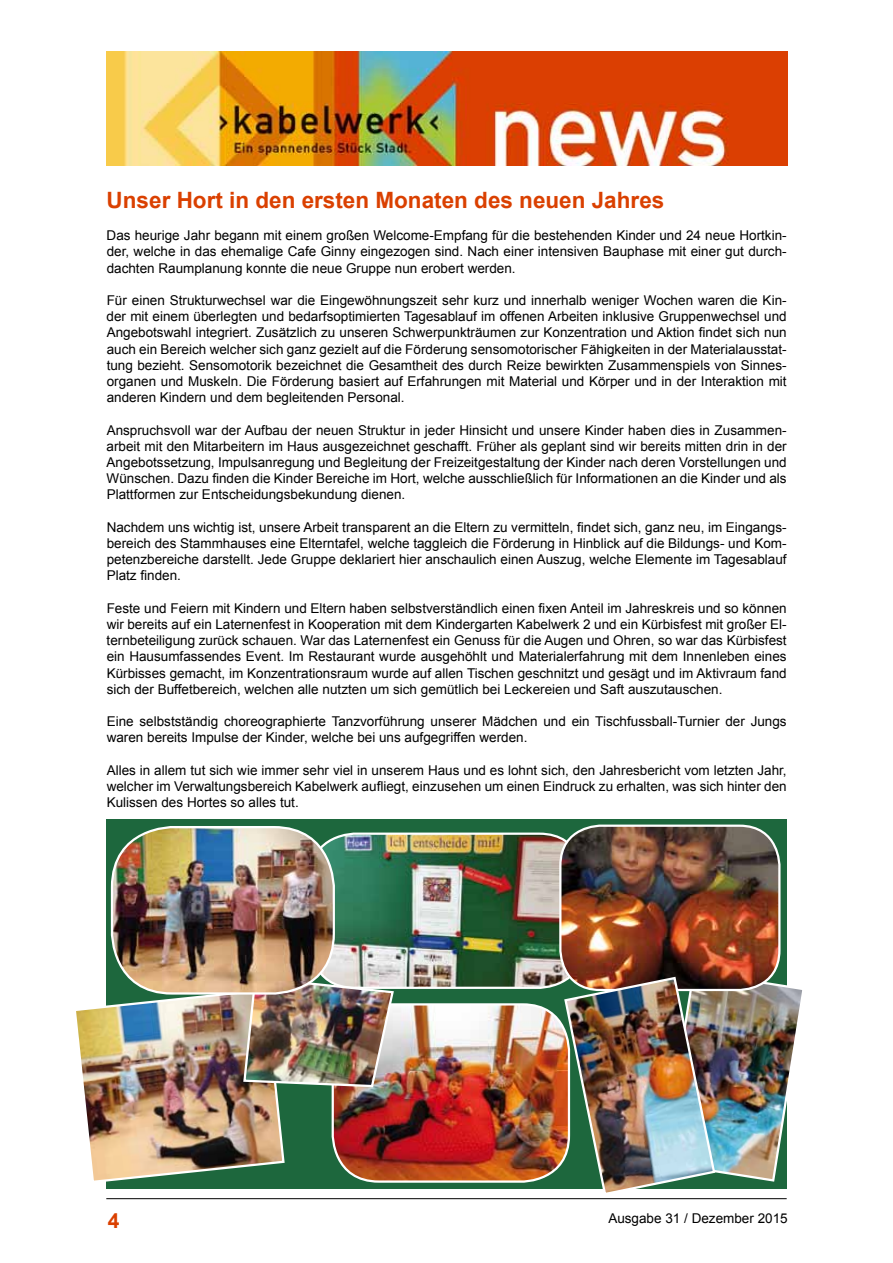
<style>
.page{position:relative;width:893px;height:1263px;background:#fff}
.page>*{position:absolute;margin:0;border:0;box-sizing:border-box;transform-origin:0 0}
.t1{font:700 22.5px "Arial";color:#da4000}
.t2{font:700 21px "Arial";color:#da4000}
.t3{font:13.5px/16.2px "Arial";color:#000;text-align:justify}
</style>
<div class="page">
<img style="left:106px;top:51px;width:681px;height:114px">
<hr style="left:106px;top:1198px;width:681px;height:1px;background:#000">
<div style="left:106px;top:819px;width:681px;height:369px;background:#1d673d"></div>
<img style="left:334px;top:834px;width:226px;height:152px">
<div style="left:309px;top:832px;width:276px;height:157px;border:2px solid #fff;border-radius:45px"></div>
<img style="left:560px;top:826px;width:219px;height:158px">
<div style="left:559px;top:824px;width:221px;height:167px;border:2px solid #fff;border-radius:40px"></div>
<img style="left:563px;top:969px;width:239px;height:224px">
<img style="left:395px;top:1004px;width:174px;height:177px">
<div style="left:332px;top:1003px;width:238px;height:180px;border:2px solid #fff;border-radius:46px"></div>
<img style="left:76px;top:975px;width:319px;height:208px">
<img style="left:112px;top:827px;width:222px;height:166px">
<div style="left:111px;top:826px;width:224px;height:168px;border:2px solid #fff;border-radius:60px"></div>
<h1 class="t1" style="left:107px;top:185px;width:559px">Unser Hort in den ersten Monaten des neuen Jahres</h1>
<p class="t3" style="left:107px;top:227px;width:681px">Das heurige Jahr begann mit einem großen Welcome-Empfang für die bestehenden Kinder und 24 neue Hortkin&shy;der, welche in das ehemalige Cafe Ginny eingezogen sind. Nach einer intensiven Bauphase mit einer gut durch&shy;dachten Raumplanung konnte die neue Gruppe nun erobert werden.</p>
<p class="t3" style="left:107px;top:292px;width:681px">Für einen Strukturwechsel war die Eingewöhnungszeit sehr kurz und innerhalb weniger Wochen waren die Kin&shy;der mit einem überlegten und bedarfsoptimierten Tagesablauf im offenen Arbeiten inklusive Gruppenwechsel und Angebotswahl integriert. Zusätzlich zu unseren Schwerpunkträumen zur Konzentration und Aktion findet sich nun auch ein Bereich welcher sich ganz gezielt auf die Förderung sensomotorischer Fähigkeiten in der Materialausstat&shy;tung bezieht. Sensomotorik bezeichnet die Gesamtheit des durch Reize bewirkten Zusammenspiels von Sinnes&shy;organen und Muskeln. Die Förderung basiert auf Erfahrungen mit Material und Körper und in der Interaktion mit anderen Kindern und dem begleitenden Personal.</p>
<p class="t3" style="left:107px;top:422px;width:682px">Anspruchsvoll war der Aufbau der neuen Struktur in jeder Hinsicht und unsere Kinder haben dies in Zusammen&shy;arbeit mit den Mitarbeitern im Haus ausgezeichnet geschafft. Früher als geplant sind wir bereits mitten drin in der Angebotssetzung, Impulsanregung und Begleitung der Freizeitgestaltung der Kinder nach deren Vorstellungen und Wünschen. Dazu finden die Kinder Bereiche im Hort, welche ausschließlich für Informationen an die Kinder und als Plattformen zur Entscheidungsbekundung dienen.</p>
<p class="t3" style="left:107px;top:519px;width:681px">Nachdem uns wichtig ist, unsere Arbeit transparent an die Eltern zu vermitteln, findet sich, ganz neu, im Eingangs&shy;bereich des Stammhauses eine Elterntafel, welche taggleich die Förderung in Hinblick auf die Bildungs- und Kom&shy;petenzbereiche darstellt. Jede Gruppe deklariert hier anschaulich einen Auszug, welche Elemente im Tagesablauf Platz finden.</p>
<p class="t3" style="left:107px;top:600px;width:681px">Feste und Feiern mit Kindern und Eltern haben selbstverständlich einen fixen Anteil im Jahreskreis und so können wir bereits auf ein Laternenfest in Kooperation mit dem Kindergarten Kabelwerk 2 und ein Kürbisfest mit großer El&shy;ternbeteiligung zurück schauen. War das Laternenfest ein Genuss für die Augen und Ohren, so war das Kürbisfest ein Hausumfassendes Event. Im Restaurant wurde ausgehöhlt und Materialerfahrung mit dem Innenleben eines Kürbisses gemacht, im Konzentrationsraum wurde auf allen Tischen geschnitzt und gesägt und im Aktivraum fand sich der Buffetbereich, welchen alle nutzten um sich gemütlich bei Leckereien und Saft auszutauschen.</p>
<p class="t3" style="left:107px;top:713px;width:681px">Eine selbstständig choreographierte Tanzvorführung unserer Mädchen und ein Tischfussball-Turnier der Jungs waren bereits Impulse der Kinder, welche bei uns aufgegriffen werden.</p>
<p class="t3" style="left:107px;top:762px;width:681px">Alles in allem tut sich wie immer sehr viel in unserem Haus und es lohnt sich, den Jahresbericht vom letzten Jahr, welcher im Verwaltungsbereich Kabelwerk aufliegt, einzusehen um einen Eindruck zu erhalten, was sich hinter den Kulissen des Hortes so alles tut.</p>
<h2 class="t2" style="left:108px;top:1206px;width:13px">4</h2>
<p class="t3" style="left:608px;top:1210px;width:181px">Ausgabe 31 / Dezember 2015</p>
</div>
